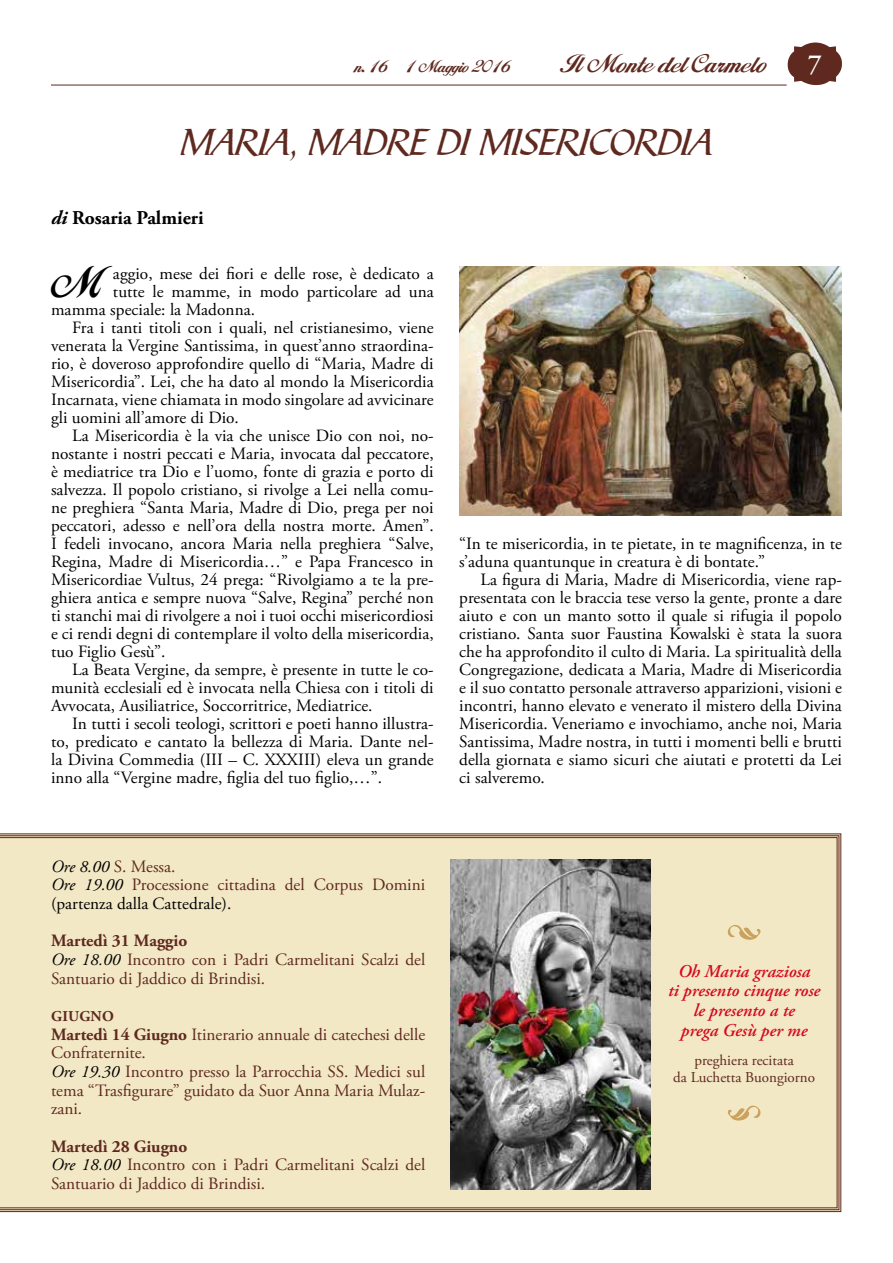
<style>
.page{position:relative;width:893px;height:1263px;background:#fff}
.page>*{position:absolute;margin:0;border:0;box-sizing:border-box;transform-origin:0 0}
.t1{font:44.25px "Alison";color:#000}
.t2{font:39px "Bible Script Plain";color:#5f2920}
.t3{font:600 27.75px "Adobe Garamond";color:#fff}
.t4{font:25.8px "Alison";color:#5f2920}
.t5{font:700 19.5px "Adobe Garamond Pro";color:#000}
.t6{font:italic 600 18px/19.8px "Adobe Garamond Pro";color:#d6091f;text-align:center}
.t7{font:17.25px/18px "Adobe Garamond Pro";letter-spacing:.005em;color:#000}
.t8{font:17.25px/18.8px "Adobe Garamond Pro";color:#5f2920}
.t9{font:17.25px "Alison";color:#5f2920}
.t10{font:15px/16.5px "Adobe Garamond Pro";color:#5f2920;text-align:center}
.t11{font:700 15px "Adobe Garamond Pro";letter-spacing:.015em;color:#5f2920}
.s1{font-style:italic}
.s2{font-style:italic;color:#000}
.s3{color:#000}
.s4{font-weight:700}
</style>
<div class="page">
<hr style="left:51px;top:85px;width:736px;height:1px;background:#5f2920">
<svg style="left:788px;top:43px;width:54px;height:42px"></svg>
<div style="left:0;top:837px;width:837px;height:371px;background:#f2e8c5"></div>
<img style="left:459px;top:266px;width:383px;height:250px">
<img style="left:451px;top:859px;width:200px;height:331px">
<svg style="left:728px;top:925px;width:32px;height:15px"></svg>
<svg style="left:728px;top:1106px;width:32px;height:14px"></svg>
<p class="t9" style="left:354px;top:58px;width:158px">n. 16 1 Maggio 2016</p>
<h3 class="t4" style="left:560px;top:51px;width:207px">Il Monte del Carmelo</h3>
<h3 class="t3" style="left:808px;top:49px;width:16px">7</h3>
<h2 class="t2" style="left:180px;top:118px;width:534px">MARIA, MADRE DI MISERICORDIA</h2>
<p class="t5" style="left:51px;top:206px;width:154px"><span class="s1">di</span> Rosaria Palmieri</p>
<h1 class="t1" style="left:50px;top:260px;width:51px">M</h1>
<p class="t7" style="left:113px;top:265px;width:322px">aggio, mese dei fiori e delle rose, è dedicato a</p>
<p class="t7" style="left:113px;top:283px;width:322px">tutte le mamme, in modo particolare ad una</p>
<p class="t7" style="left:51px;top:301px;width:206px">mamma speciale: la Madonna.</p>
<p class="t7" style="left:72px;top:319px;width:363px">Fra i tanti titoli con i quali, nel cristianesimo, viene</p>
<p class="t7" style="left:51px;top:337px;width:384px">venerata la Vergine Santissima, in quest’anno straordina-</p>
<p class="t7" style="left:51px;top:355px;width:384px">rio, è doveroso approfondire quello di “Maria, Madre di</p>
<p class="t7" style="left:51px;top:373px;width:384px">Misericordia”. Lei, che ha dato al mondo la Misericordia</p>
<p class="t7" style="left:51px;top:391px;width:384px">Incarnata, viene chiamata in modo singolare ad avvicinare</p>
<p class="t7" style="left:51px;top:409px;width:189px">gli uomini all’amore di Dio.</p>
<p class="t7" style="left:72px;top:427px;width:363px">La Misericordia è la via che unisce Dio con noi, no-</p>
<p class="t7" style="left:51px;top:445px;width:384px">nostante i nostri peccati e Maria, invocata dal peccatore,</p>
<p class="t7" style="left:51px;top:463px;width:384px">è mediatrice tra Dio e l’uomo, fonte di grazia e porto di</p>
<p class="t7" style="left:51px;top:481px;width:384px">salvezza. Il popolo cristiano, si rivolge a Lei nella comu-</p>
<p class="t7" style="left:51px;top:499px;width:384px">ne preghiera “Santa Maria, Madre di Dio, prega per noi</p>
<p class="t7" style="left:51px;top:517px;width:384px">peccatori, adesso e nell’ora della nostra morte. Amen”.</p>
<p class="t7" style="left:51px;top:535px;width:384px">I fedeli invocano, ancora Maria nella preghiera “Salve,</p>
<p class="t7" style="left:51px;top:553px;width:384px">Regina, Madre di Misericordia…” e Papa Francesco in</p>
<p class="t7" style="left:51px;top:571px;width:384px">Misericordiae Vultus, 24 prega: “Rivolgiamo a te la pre-</p>
<p class="t7" style="left:51px;top:589px;width:384px">ghiera antica e sempre nuova “Salve, Regina” perché non</p>
<p class="t7" style="left:51px;top:607px;width:384px">ti stanchi mai di rivolgere a noi i tuoi occhi misericordiosi</p>
<p class="t7" style="left:51px;top:625px;width:384px">e ci rendi degni di contemplare il volto della misericordia,</p>
<p class="t7" style="left:51px;top:643px;width:116px">tuo Figlio Gesù”.</p>
<p class="t7" style="left:72px;top:661px;width:363px">La Beata Vergine, da sempre, è presente in tutte le co-</p>
<p class="t7" style="left:51px;top:679px;width:384px">munità ecclesiali ed è invocata nella Chiesa con i titoli di</p>
<p class="t7" style="left:51px;top:697px;width:323px">Avvocata, Ausiliatrice, Soccorritrice, Mediatrice.</p>
<p class="t7" style="left:72px;top:715px;width:363px">In tutti i secoli teologi, scrittori e poeti hanno illustra-</p>
<p class="t7" style="left:51px;top:733px;width:384px">to, predicato e cantato la bellezza di Maria. Dante nel-</p>
<p class="t7" style="left:51px;top:751px;width:384px">la Divina Commedia (III – C. XXXIII) eleva un grande</p>
<p class="t7" style="left:51px;top:769px;width:333px">inno alla “Vergine madre, figlia del tuo figlio,…”.</p>
<p class="t7" style="left:459px;top:535px;width:384px">“In te misericordia, in te pietate, in te magnificenza, in te s’aduna quantunque in creatura è di bontate.”</p>
<p class="t7" style="left:459px;top:571px;width:384px;text-align:justify;text-indent:21px">La figura di Maria, Madre di Misericordia, viene rap&shy;presentata con le braccia tese verso la gente, pronte a dare aiuto e con un manto sotto il quale si rifugia il popolo cristiano. Santa suor Faustina Kowalski è stata la suora che ha approfondito il culto di Maria. La spiritualità della Congregazione, dedicata a Maria, Madre di Misericordia e il suo contatto personale attraverso apparizioni, visioni e incontri, hanno elevato e venerato il mistero della Divina Misericordia. Veneriamo e invochiamo, anche noi, Maria Santissima, Madre nostra, in tutti i momenti belli e brutti della giornata e siamo sicuri che aiutati e protetti da Lei ci salveremo.</p>
<p class="t8" style="left:51px;top:857px;width:376px"><span class="s2">Ore 8.00</span> S. Messa.<br><span class="s2">Ore 19.00</span> Processione cittadina del Corpus Domini <span class="s3">(partenza dalla Cattedrale).</span></p>
<p class="t8" style="left:51px;top:932px;width:376px"><span class="s4">Martedì 31 Maggio<br></span><span class="s2">Ore 18.00</span> Incontro con i Padri Carmelitani Scalzi del<br>Santuario di Jaddico di Brindisi.</p>
<p class="t11" style="left:51px;top:1007px;width:64px">GIUGNO</p>
<p class="t8" style="left:51px;top:1025px;width:376px"><span class="s4">Martedì 14 Giugno</span> Itinerario annuale di catechesi delle Confraternite.<br><span class="s2">Ore 19.30</span> Incontro presso la Parrocchia SS. Medici sul tema “Trasfigurare” guidato da Suor Anna Maria Mulaz&shy;zani.</p>
<p class="t8" style="left:51px;top:1137px;width:376px"><span class="s4">Martedì 28 Giugno<br></span><span class="s2">Ore 18.00</span> Incontro con i Padri Carmelitani Scalzi del<br>Santuario di Jaddico di Brindisi.</p>
<p class="t6" style="left:668px;top:962px;width:154px">Oh Maria graziosa<br>ti presento cinque rose le presento a te<br>prega Gesù per me</p>
<p class="t10" style="left:673px;top:1053px;width:143px">preghiera recitata<br>da Luchetta Buongiorno</p>
</div>
